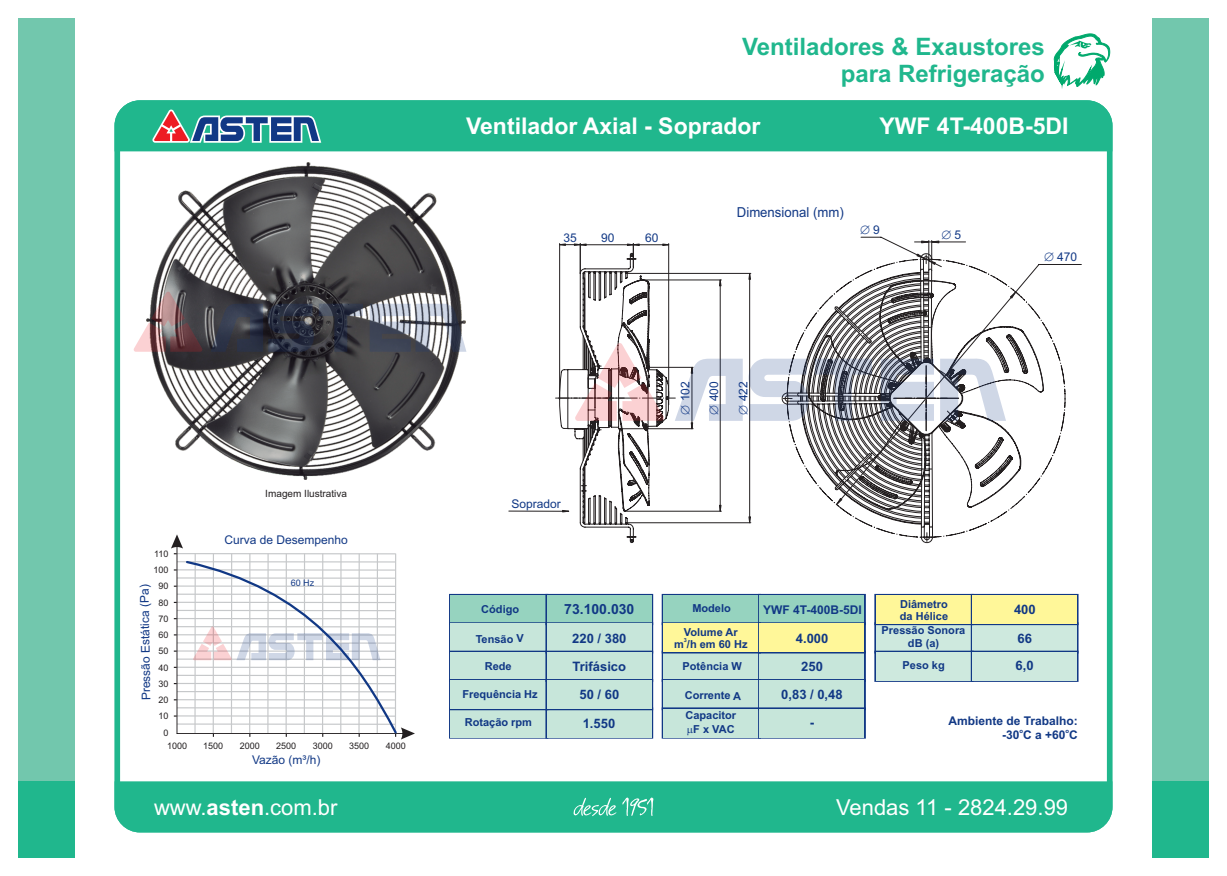
<style>
.page{position:relative;width:1227px;height:876px;background:#fff}
.page>*{position:absolute;margin:0;border:0;box-sizing:border-box;transform-origin:0 0}
.t1{font:700 24px/26.8px "Arial";color:#20b78d;text-align:right}
.t2{font:700 23px "Arial";color:#fff}
.t3{font:22px "Arial";color:#fff}
.t4{font:700 14px "Arial";color:#113885}
.t5{font:13.8px "Arial";color:#113885;scale:.96 1}
.t6{font:700 13px "Arial";color:#113885}
.t7{font:12px "Arial";color:#113885}
.t8{font:700 12px "Arial";color:#113885}
.t9{font:700 11px/12.2px "Arial";color:#113885;text-align:center}
.t10{font:10px "Arial";color:#231f20}
.t11{font:9px/12.8px "Arial";color:#231f20}
.t12{font:9px "Arial";color:#113885}
.t13{font:700 6px "Arial";color:#113885}
.t14{font:700 5.6px "Arial";color:#113885}
.s1{font-weight:700}
</style>
<div class="page">
<svg style="left:114px;top:100px;width:999px;height:54px"></svg>
<div style="left:117px;top:103px;width:992px;height:45px;background:#20b78d"></div>
<svg style="left:114px;top:778px;width:999px;height:55px"></svg>
<div style="left:117px;top:783px;width:992px;height:46px;background:#20b78d"></div>
<svg style="left:573px;top:797px;width:80px;height:18px"></svg>
<img style="left:147px;top:162px;width:319px;height:317px">
<hr style="left:509px;top:510px;width:60px;height:1px;background:#231f20">
<div style="left:875px;top:623px;width:97px;height:28px;background:#cee9de"></div>
<div style="left:970px;top:622px;width:108px;height:31px;border:3px solid #113885"></div>
<div style="left:972px;top:623px;width:105px;height:28px;background:#cee9de"></div>
<div style="left:450px;top:708px;width:97px;height:28px;background:#c7e6da"></div>
<div style="left:874px;top:593px;width:99px;height:31px;border:3px solid #113885"></div>
<div style="left:875px;top:595px;width:97px;height:28px;background:#fff799"></div>
<div style="left:970px;top:593px;width:108px;height:31px;border:3px solid #113885"></div>
<div style="left:972px;top:595px;width:105px;height:28px;background:#fff799"></div>
<div style="left:875px;top:651px;width:97px;height:29px;background:#cee9de"></div>
<div style="left:970px;top:650px;width:108px;height:31px;border:3px solid #113885"></div>
<div style="left:972px;top:651px;width:105px;height:29px;background:#cee9de"></div>
<div style="left:545px;top:707px;width:108px;height:31px;border:3px solid #113885"></div>
<div style="left:547px;top:708px;width:105px;height:28px;background:#c7e6da"></div>
<div style="left:449px;top:593px;width:99px;height:31px;border:3px solid #113885"></div>
<div style="left:450px;top:595px;width:97px;height:28px;background:#96d3bf"></div>
<div style="left:449px;top:622px;width:99px;height:31px;border:3px solid #113885"></div>
<div style="left:450px;top:623px;width:97px;height:28px;background:#c7e6da"></div>
<div style="left:449px;top:650px;width:99px;height:31px;border:3px solid #113885"></div>
<div style="left:450px;top:651px;width:97px;height:29px;background:#c7e6da"></div>
<div style="left:449px;top:678px;width:99px;height:31px;border:3px solid #113885"></div>
<div style="left:450px;top:680px;width:97px;height:28px;background:#c7e6da"></div>
<div style="left:545px;top:593px;width:108px;height:31px;border:3px solid #113885"></div>
<div style="left:547px;top:595px;width:105px;height:28px;background:#96d3bf"></div>
<div style="left:545px;top:622px;width:108px;height:31px;border:3px solid #113885"></div>
<div style="left:547px;top:623px;width:105px;height:28px;background:#c7e6da"></div>
<div style="left:545px;top:650px;width:108px;height:31px;border:3px solid #113885"></div>
<div style="left:547px;top:651px;width:105px;height:29px;background:#c7e6da"></div>
<div style="left:545px;top:678px;width:108px;height:31px;border:3px solid #113885"></div>
<div style="left:547px;top:680px;width:105px;height:28px;background:#c7e6da"></div>
<div style="left:661px;top:593px;width:100px;height:31px;border:3px solid #113885"></div>
<div style="left:663px;top:595px;width:96px;height:28px;background:#96d3bf"></div>
<div style="left:663px;top:651px;width:96px;height:29px;background:#c7e6da"></div>
<div style="left:758px;top:593px;width:108px;height:31px;border:3px solid #113885"></div>
<div style="left:759px;top:595px;width:105px;height:28px;background:#96d3bf"></div>
<div style="left:758px;top:650px;width:108px;height:31px;border:3px solid #113885"></div>
<div style="left:759px;top:651px;width:105px;height:29px;background:#c7e6da"></div>
<div style="left:661px;top:678px;width:100px;height:31px;border:3px solid #113885"></div>
<div style="left:663px;top:680px;width:96px;height:28px;background:#c7e6da"></div>
<div style="left:663px;top:708px;width:96px;height:28px;background:#c7e6da"></div>
<div style="left:758px;top:678px;width:108px;height:31px;border:3px solid #113885"></div>
<div style="left:759px;top:680px;width:105px;height:28px;background:#c7e6da"></div>
<div style="left:758px;top:707px;width:108px;height:31px;border:3px solid #113885"></div>
<div style="left:759px;top:708px;width:105px;height:28px;background:#c7e6da"></div>
<div style="left:661px;top:622px;width:100px;height:31px;border:3px solid #113885"></div>
<div style="left:663px;top:623px;width:96px;height:28px;background:#fff799"></div>
<div style="left:758px;top:622px;width:108px;height:31px;border:3px solid #113885"></div>
<div style="left:759px;top:623px;width:105px;height:28px;background:#fff799"></div>
<svg style="left:171px;top:534px;width:244px;height:205px"></svg>
<div style="left:18px;top:18px;width:57px;height:839px;background:#72c7ad"></div>
<div style="left:1152px;top:18px;width:57px;height:839px;background:#72c7ad"></div>
<div style="left:18px;top:781px;width:57px;height:76px;background:#20b78d"></div>
<div style="left:1152px;top:781px;width:57px;height:76px;background:#20b78d"></div>
<svg style="left:1053px;top:33px;width:57px;height:68px"></svg>
<svg style="left:133px;top:291px;width:70px;height:60px"></svg>
<svg style="left:211px;top:303px;width:152px;height:48px;background:#363945"></svg>
<svg style="left:370px;top:303px;width:96px;height:48px;background:#898d97"></svg>
<svg style="left:184px;top:559px;width:215px;height:177px"></svg>
<svg style="left:152px;top:109px;width:169px;height:34px;background:#5e929b"></svg>
<svg style="left:555px;top:236px;width:510px;height:308px"></svg>
<h1 class="t1" style="left:742px;top:36px;width:304px">Ventiladores &amp; Exaustores para Refrigeração</h1>
<h2 class="t2" style="left:466px;top:118px;width:296px">Ventilador Axial - Soprador</h2>
<p class="t5" style="left:737px;top:207px;width:113px">Dimensional (mm)</p>
<h2 class="t2" style="left:879px;top:117px;width:191px">YWF 4T-400B-5DI</h2>
<p class="t11" style="left:154px;top:548px;width:16px">110</p>
<p class="t11" style="left:154px;top:564px;width:17px">100</p>
<p class="t11" style="left:159px;top:580px;width:12px">90</p>
<p class="t7" style="left:142px;top:700px;width:118px;rotate:-91deg">Pressão Estática (Pa)</p>
<p class="t11" style="left:159px;top:596px;width:12px">80</p>
<p class="t11" style="left:159px;top:612px;width:12px">70</p>
<p class="t11" style="left:159px;top:629px;width:12px">60</p>
<p class="t11" style="left:159px;top:645px;width:12px">50</p>
<p class="t11" style="left:159px;top:661px;width:12px">40</p>
<p class="t11" style="left:159px;top:677px;width:12px">30</p>
<p class="t11" style="left:159px;top:694px;width:12px">20</p>
<p class="t11" style="left:159px;top:710px;width:12px">10</p>
<p class="t11" style="left:167px;top:726px;width:22px;text-indent:-3px">0<br>1000</p>
<p class="t10" style="left:265px;top:489px;width:83px">Imagem Ilustrativa</p>
<p class="t7" style="left:224px;top:535px;width:125px">Curva de Desempenho</p>
<p class="t12" style="left:291px;top:579px;width:25px">60 Hz</p>
<p class="t11" style="left:203px;top:739px;width:22px">1500</p>
<p class="t11" style="left:240px;top:739px;width:22px">2000</p>
<p class="t11" style="left:276px;top:739px;width:22px">2500</p>
<p class="t11" style="left:313px;top:739px;width:22px">3000</p>
<p class="t11" style="left:349px;top:739px;width:22px">3500</p>
<p class="t11" style="left:386px;top:739px;width:22px">4000</p>
<p class="t7" style="left:252px;top:754px;width:70px">Vazão (m³/h)</p>
<p class="t7" style="left:873px;top:225px;width:8px">9</p>
<p class="t7" style="left:563px;top:233px;width:15px">35</p>
<p class="t7" style="left:601px;top:233px;width:15px">90</p>
<p class="t7" style="left:645px;top:233px;width:15px">60</p>
<p class="t7" style="left:954px;top:230px;width:8px">5</p>
<p class="t7" style="left:1057px;top:252px;width:22px">470</p>
<p class="t7" style="left:709px;top:401px;width:22px;rotate:-90deg">400</p>
<p class="t7" style="left:680px;top:401px;width:22px;rotate:-90deg">102</p>
<p class="t7" style="left:738px;top:401px;width:22px;rotate:-90deg">422</p>
<p class="t7" style="left:511px;top:499px;width:51px">Soprador</p>
<p class="t9" style="left:481px;top:604px;width:39px">Código</p>
<p class="t9" style="left:476px;top:633px;width:50px">Tensão V</p>
<p class="t9" style="left:485px;top:661px;width:28px">Rede</p>
<p class="t4" style="left:564px;top:603px;width:72px">73.100.030</p>
<p class="t6" style="left:572px;top:632px;width:56px">220 / 380</p>
<p class="t6" style="left:572px;top:661px;width:55px">Trifásico</p>
<p class="t9" style="left:692px;top:602px;width:40px">Modelo</p>
<p class="t8" style="left:763px;top:605px;width:100px">YWF 4T-400B-5DI</p>
<p class="t9" style="left:684px;top:626px;width:55px">Volume Ar</p>
<p class="t14" style="left:684px;top:638px;width:5px">3</p>
<p class="t9" style="left:674px;top:638px;width:75px">m /h em 60 Hz</p>
<p class="t6" style="left:796px;top:632px;width:34px">4.000</p>
<p class="t9" style="left:682px;top:660px;width:61px">Potência W</p>
<p class="t6" style="left:801px;top:661px;width:23px">250</p>
<p class="t9" style="left:900px;top:598px;width:50px;text-align:left">Diâmetro da Hélice</p>
<p class="t6" style="left:1014px;top:604px;width:23px">400</p>
<p class="t9" style="left:881px;top:625px;width:85px">Pressão Sonora dB (a)</p>
<p class="t6" style="left:1017px;top:632px;width:16px">66</p>
<p class="t9" style="left:902px;top:659px;width:44px">Peso kg</p>
<p class="t6" style="left:1015px;top:660px;width:20px">6,0</p>
<p class="t9" style="left:462px;top:688px;width:77px">Frequência Hz</p>
<p class="t6" style="left:579px;top:689px;width:41px">50 / 60</p>
<p class="t9" style="left:684px;top:690px;width:58px">Corrente A</p>
<p class="t6" style="left:781px;top:688px;width:63px">0,83 / 0,48</p>
<p class="t9" style="left:465px;top:716px;width:69px">Rotação rpm</p>
<p class="t6" style="left:583px;top:717px;width:34px">1.550</p>
<p class="t9" style="left:685px;top:709px;width:52px;line-height:13.4px">Capacitor<br>F x VAC</p>
<p class="t6" style="left:810px;top:716px;width:6px">-</p>
<p class="t8" style="left:948px;top:716px;width:131px">Ambiente de Trabalho:</p>
<p class="t13" style="left:1019px;top:727px;width:5px">o</p>
<p class="t13" style="left:1065px;top:727px;width:5px">o</p>
<p class="t8" style="left:1002px;top:729px;width:77px">-30 C a +60 C</p>
<h3 class="t3" style="left:154px;top:798px;width:185px">www.<span class="s1">asten</span>.com.br</h3>
<h3 class="t3" style="left:836px;top:798px;width:233px">Vendas 11 - 2824.29.99</h3>
</div>
